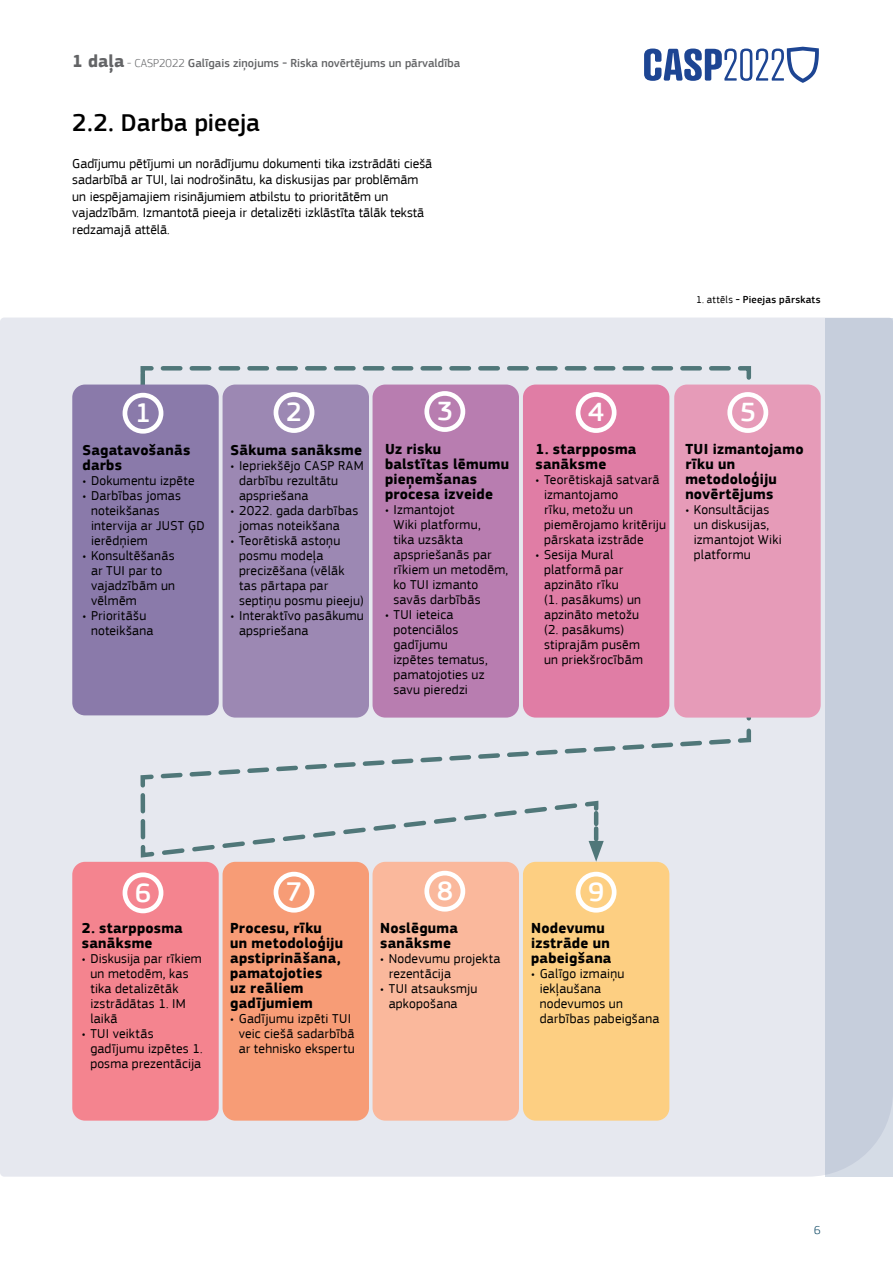
<style>
.page{position:relative;width:893px;height:1263px;background:#fff}
.page>*{position:absolute;margin:0;border:0;box-sizing:border-box;transform-origin:0 0}
.t1{font:500 27.75px "EC Square Sans Pro";color:#fff}
.t2{font:500 25.5px "EC Square Sans Pro";color:#000}
.t3{font:700 15px/15px "EC Square Sans Pro";letter-spacing:.015em;color:#000}
.t4{font:13.5px/15px "EC Square Sans Pro";letter-spacing:.015em;color:#000}
.t5{font:500 12px "EC Square Sans Pro";color:#636466}
.t6{font:300 12px "EC Square Sans Pro";color:#02405d}
.t7{font:500 10.5px "EC Square Sans Pro";letter-spacing:.03em;color:#000}
.s1{font-weight:700;font-size:18px}
.s2{font-weight:300}
.s3{font-weight:400}
</style>
<div class="page">
<div style="left:0;top:317px;width:889px;height:860px;background:#e6e8ef"></div>
<svg style="left:138px;top:364px;width:615px;height:496px;background:#dde0e7"></svg>
<svg style="left:159px;top:800px;width:445px;height:62px;background:#dce0e7"></svg>
<div style="left:825px;top:318px;width:68px;height:859px;background:#c6cedc"></div>
<div style="left:223px;top:385px;width:146px;height:333px;background:#9c88b3;border-radius:13px"></div>
<div style="left:72px;top:385px;width:147px;height:330px;background:#8a7aaa;border-radius:13px"></div>
<div style="left:373px;top:385px;width:146px;height:333px;background:#b87db0;border-radius:13px"></div>
<div style="left:523px;top:385px;width:146px;height:333px;background:#e07da5;border-radius:13px"></div>
<div style="left:674px;top:385px;width:147px;height:333px;background:#e69bb8;border-radius:13px"></div>
<div style="left:223px;top:862px;width:146px;height:258px;background:#f79c76;border-radius:13px"></div>
<div style="left:373px;top:862px;width:146px;height:258px;background:#fab89c;border-radius:13px"></div>
<div style="left:523px;top:862px;width:146px;height:258px;background:#fdcf82;border-radius:13px"></div>
<div style="left:72px;top:862px;width:147px;height:258px;background:#f4848f;border-radius:13px"></div>
<div style="left:123px;top:393px;width:40px;height:41px;border:5px solid #fff;border-radius:50%"></div>
<div style="left:123px;top:872px;width:40px;height:41px;border:5px solid #fff;border-radius:50%"></div>
<div style="left:274px;top:392px;width:40px;height:41px;border:5px solid #fff;border-radius:50%"></div>
<div style="left:274px;top:872px;width:40px;height:40px;border:5px solid #fff;border-radius:50%"></div>
<div style="left:424px;top:391px;width:41px;height:41px;border:5px solid #fff;border-radius:50%"></div>
<div style="left:424px;top:871px;width:41px;height:40px;border:5px solid #fff;border-radius:50%"></div>
<div style="left:576px;top:392px;width:40px;height:41px;border:5px solid #fff;border-radius:50%"></div>
<div style="left:576px;top:872px;width:40px;height:40px;border:5px solid #fff;border-radius:50%"></div>
<div style="left:727px;top:392px;width:41px;height:41px;border:5px solid #fff;border-radius:50%"></div>
<svg style="left:644px;top:47px;width:175px;height:36px"></svg>
<p class="t5" style="left:72px;top:56px;width:390px"><span class="s1">1 daļa</span> <span class="s2">- CASP2022</span> Galīgais ziņojums - Riska novērtējums un pārvaldība</p>
<h2 class="t2" style="left:72px;top:107px;width:189px">2.2. Darba pieeja</h2>
<p class="t4" style="left:72px;top:155px;width:361px;line-height:16.5px">Gadījumu pētījumi un norādījumu dokumenti tika izstrādāti ciešā sadarbībā ar TUI, lai nodrošinātu, ka diskusijas par problēmām un iespējamajiem risinājumiem atbilstu to prioritātēm un vajadzībām. Izmantotā pieeja ir detalizēti izklāstīta tālāk tekstā redzamajā attēlā.</p>
<p class="t7" style="left:696px;top:294px;width:126px"><span class="s3">1. attēls</span> - Pieejas pārskats</p>
<h1 class="t1" style="left:135px;top:397px;width:17px">1</h1>
<p class="t3" style="left:83px;top:443px;width:109px">Sagatavošanās darbs</p>
<p class="t4" style="left:83px;top:473px;width:114px">• Dokumentu izpēte</p>
<p class="t4" style="left:91px;top:488px;width:115px;text-indent:-9px">• Darbības jomas noteikšanas intervija ar JUST ĢD ierēdņiem</p>
<p class="t4" style="left:91px;top:548px;width:86px;text-indent:-9px">• Konsultēšanās ar TUI par to vajadzībām un vēlmēm</p>
<p class="t4" style="left:91px;top:608px;width:64px;text-indent:-9px">• Prioritāšu noteikšana</p>
<h1 class="t1" style="left:286px;top:396px;width:17px">2</h1>
<p class="t3" style="left:231px;top:443px;width:133px">Sākuma sanāksme</p>
<p class="t4" style="left:239px;top:458px;width:126px;text-indent:-9px">• Iepriekšējo CASP RAM darbību rezultātu apspriešana</p>
<p class="t4" style="left:239px;top:503px;width:121px;text-indent:-9px">• 2022. gada darbības jomas noteikšana</p>
<p class="t4" style="left:239px;top:533px;width:126px;text-indent:-9px">• Teorētiskā astoņu posmu modeļa precizēšana (vēlāk tas pārtapa par septiņu posmu pieeju)</p>
<p class="t4" style="left:239px;top:608px;width:126px;text-indent:-9px">• Interaktīvo pasākumu apspriešana</p>
<h1 class="t1" style="left:437px;top:395px;width:17px">3</h1>
<p class="t3" style="left:385px;top:442px;width:126px">Uz risku<br>balstītas lēmumu pieņemšanas procesa izveide</p>
<p class="t4" style="left:393px;top:502px;width:116px;text-indent:-9px">• Izmantojot<br>Wiki platformu,<br>tika uzsākta apspriešanās par rīkiem un metodēm, ko TUI izmanto savās darbībās</p>
<p class="t4" style="left:393px;top:607px;width:96px;text-indent:-9px">• TUI ieteica potenciālos gadījumu izpētes tematus, pamatojoties uz savu pieredzi</p>
<h1 class="t1" style="left:588px;top:396px;width:17px">4</h1>
<p class="t3" style="left:536px;top:442px;width:102px">1. starpposma sanāksme</p>
<p class="t4" style="left:544px;top:472px;width:123px;text-indent:-9px">• Teorētiskajā satvarā izmantojamo<br>rīku, metožu un piemērojamo kritēriju pārskata izstrāde</p>
<p class="t4" style="left:544px;top:547px;width:100px;text-indent:-9px">• Sesija Mural platformā par apzināto rīku<br>(1. pasākums) un apzināto metožu (2. pasākums) stiprajām pusēm un priekšrocībām</p>
<h1 class="t1" style="left:740px;top:396px;width:17px">5</h1>
<p class="t3" style="left:685px;top:442px;width:120px">TUI izmantojamo rīku un metodoloģiju novērtējums</p>
<p class="t4" style="left:694px;top:502px;width:89px;text-indent:-9px">• Konsultācijas un diskusijas, izmantojot Wiki platformu</p>
<h1 class="t1" style="left:135px;top:876px;width:17px">6</h1>
<p class="t3" style="left:82px;top:921px;width:102px">2. starpposma sanāksme</p>
<p class="t4" style="left:90px;top:951px;width:113px;text-indent:-9px">• Diskusija par rīkiem un metodēm, kas tika detalizētāk izstrādātas 1. IM laikā</p>
<p class="t4" style="left:90px;top:1026px;width:114px;text-indent:-9px">• TUI veiktās gadījumu izpētes 1. posma prezentācija</p>
<h1 class="t1" style="left:286px;top:875px;width:17px">7</h1>
<p class="t3" style="left:230px;top:921px;width:114px">Procesu, rīku<br>un metodoloģiju apstiprināšana, pamatojoties<br>uz reāliem gadījumiem</p>
<p class="t4" style="left:239px;top:1011px;width:117px;text-indent:-9px">• Gadījumu izpēti TUI veic ciešā sadarbībā ar tehnisko ekspertu</p>
<h1 class="t1" style="left:437px;top:874px;width:17px">8</h1>
<p class="t3" style="left:380px;top:921px;width:79px">Noslēguma sanāksme</p>
<p class="t4" style="left:389px;top:951px;width:113px;text-indent:-9px">• Nodevumu projekta rezentācija</p>
<p class="t4" style="left:389px;top:981px;width:90px;text-indent:-9px">• TUI atsauksmju apkopošana</p>
<h1 class="t1" style="left:588px;top:875px;width:17px">9</h1>
<p class="t3" style="left:531px;top:921px;width:82px">Nodevumu izstrāde un pabeigšana</p>
<p class="t4" style="left:540px;top:966px;width:121px;text-indent:-9px">• Galīgo izmaiņu iekļaušana nodevumos un darbības pabeigšana</p>
<p class="t6" style="left:814px;top:1223px;width:8px">6</p>
</div>
